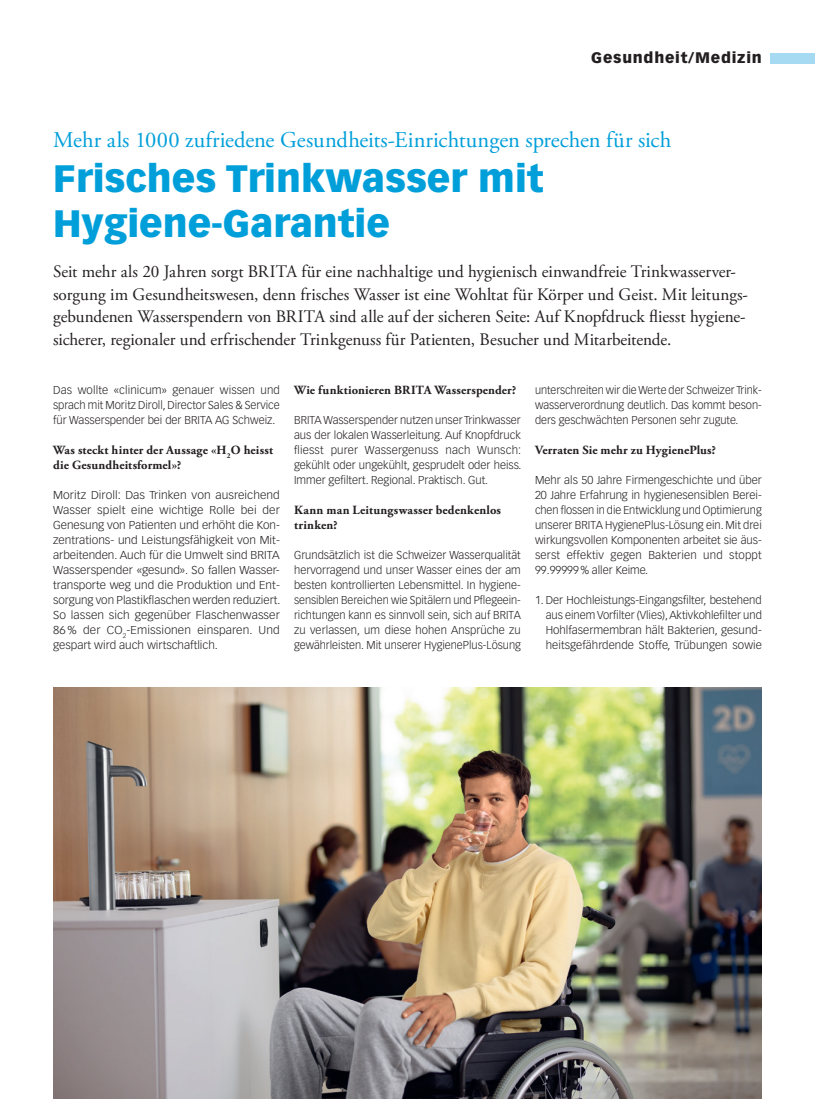
<style>
.page{position:relative;width:815px;height:1099px;background:#fff}
.page>*{position:absolute;margin:0;border:0;box-sizing:border-box;transform-origin:0 0}
.Titel_GM{font:900 37.5px/45px "Vectora LT Std";color:#009fda}
.Obertitel_GM{font:22.5px "Adobe Garamond Pro";color:#009fda}
.Lead{font:17.5px/22.5px "Adobe Garamond Pro";color:#231f20}
.t1{font:900 15px "Vectora LT Std";letter-spacing:.05em;color:#231f20}
.Interviewfragen_ohne_Abstand{font:700 12.5px/15px "Adobe Garamond Pro";letter-spacing:.01em;color:#231f20}
.Lauftext{font:300 11.25px/15px "Vectora LT Std";color:#231f20;text-align:justify}
.Lauftext-2{font:300 11.25px/15px "Vectora LT Std";color:#231f20;text-align:justify;scale:1.06 1}
</style>
<div class="page">
<div style="left:770px;top:53px;width:45px;height:10px;background:#a5daf2"></div>
<img style="left:53px;top:687px;width:709px;height:411px">
<h3 class="t1" style="left:591px;top:49px;width:172px">Gesundheit/Medizin</h3>
<p class="Obertitel_GM" style="left:53px;top:126px;width:620px">Mehr als 1000 zufriedene Gesundheits-Einrichtungen sprechen für sich</p>
<p class="Titel_GM" style="left:53px;top:155px;width:492px">Frisches Trinkwasser mit<br>Hygiene-Garantie</p>
<p class="Lead" style="left:53px;top:261px;width:695px">Seit mehr als 20 Jahren sorgt BRITA für eine nachhaltige und hygienisch einwandfreie Trinkwasserver&shy;sorgung im Gesundheitswesen, denn frisches Wasser ist eine Wohltat für Körper und Geist. Mit leitungs&shy;gebundenen Wasserspendern von BRITA sind alle auf der sicheren Seite: Auf Knopfdruck fliesst hygiene&shy;sicherer, regionaler und erfrischender Trinkgenuss für Patienten, Besucher und Mitarbeitende.</p>
<p class="Lauftext" style="left:53px;top:383px;width:228px">Das wollte «clinicum» genauer wissen und sprach mit Moritz Diroll, Director Sales &amp; Service für Wasserspender bei der BRITA AG Schweiz.</p>
<p class="Interviewfragen_ohne_Abstand" style="left:53px;top:443px;width:221px">Was steckt hinter der Aussage «H<sub>2</sub>O heisst die Gesundheitsformel»?</p>
<p class="Lauftext-2" style="left:53px;top:488px;width:216px">Moritz Diroll: Das Trinken von ausreichend Wasser spielt eine wichtige Rolle bei der Genesung von Patienten und erhöht die Kon&shy;zentrations- und Leistungsfähigkeit von Mit&shy;arbeitenden. Auch für die Umwelt sind BRITA Wasserspender «gesund». So fallen Wasser&shy;transporte weg und die Produktion und Ent&shy;sorgung von Plastikflaschen werden reduziert.<br>So lassen sich gegenüber Flaschenwasser 86% der CO<sub>2</sub>-Emissionen einsparen. Und gespart wird auch wirtschaftlich.</p>
<p class="Interviewfragen_ohne_Abstand" style="left:294px;top:383px;width:224px">Wie funktionieren BRITA Wasserspender?</p>
<p class="Lauftext" style="left:294px;top:413px;width:229px">BRITA Wasserspender nutzen unser Trinkwasser aus der lokalen Wasserleitung. Auf Knopfdruck fliesst purer Wassergenuss nach Wunsch: gekühlt oder ungekühlt, gesprudelt oder heiss.<br>Immer gefiltert. Regional. Praktisch. Gut.</p>
<p class="Interviewfragen_ohne_Abstand" style="left:294px;top:503px;width:209px">Kann man Leitungswasser bedenkenlos trinken?</p>
<p class="Lauftext" style="left:294px;top:548px;width:228px">Grundsätzlich ist die Schweizer Wasserqualität hervorragend und unser Wasser eines der am besten kontrollierten Lebensmittel. In hygiene&shy;sensiblen Bereichen wie Spitälern und Pflegeein&shy;richtungen kann es sinnvoll sein, sich auf BRITA zu verlassen, um diese hohen Ansprüche zu gewährleisten. Mit unserer HygienePlus-Lösung</p>
<p class="Lauftext" style="left:535px;top:383px;width:228px">unterschreiten wir die Werte der Schweizer Trink&shy;wasserverordnung deutlich. Das kommt beson&shy;ders geschwächten Personen sehr zugute.</p>
<p class="Interviewfragen_ohne_Abstand" style="left:535px;top:443px;width:182px">Verraten Sie mehr zu HygienePlus?</p>
<p class="Lauftext" style="left:535px;top:473px;width:228px">Mehr als 50 Jahre Firmengeschichte und über 20 Jahre Erfahrung in hygienesensiblen Berei&shy;chen flossen in die Entwicklung und Optimierung unserer BRITA HygienePlus-Lösung ein. Mit drei wirkungsvollen Komponenten arbeitet sie äus&shy;serst effektiv gegen Bakterien und stoppt 99.99999% aller Keime.</p>
<p class="Lauftext" style="left:546px;top:593px;width:218px;text-indent:-11px">1. Der Hochleistungs-Eingangsfilter, bestehend aus einem Vorfilter (Vlies), Aktivkohlefilter und Hohlfasermembran hält Bakterien, gesund&shy;heitsgefährdende Stoffe, Trübungen sowie</p>
</div>
